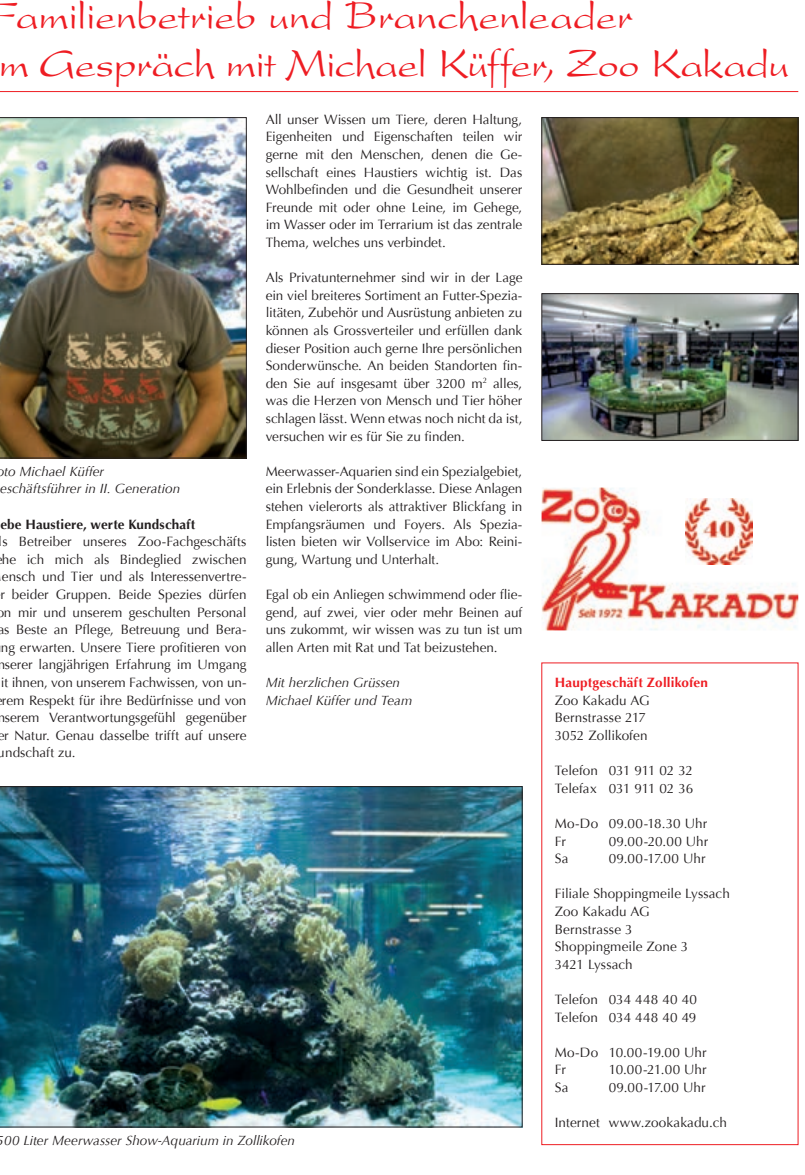
<style>
.page{position:relative;width:805px;height:1175px;background:#fff}
.page>*{position:absolute;margin:0;border:0;box-sizing:border-box;transform-origin:0 0}
.t1{font:42px/48px "Present";letter-spacing:-.01em;color:#ee1d23}
.t2{font:13.5px/17.5px "Optima";color:#231f20}
.t3{font:italic 13.5px/17.5px "Optima";color:#231f20}
.t4{font:700 13.5px "Optima";letter-spacing:.01em;color:#231f20}
.t5{font:700 13.5px "Optima";letter-spacing:.015em;color:#ee1d23}
</style>
<div class="page">
<hr style="left:0;top:91px;width:798px;height:1px;background:#ee1d23">
<img style="left:541px;top:487px;width:257px;height:143px">
<img style="left:0;top:117px;width:246px;height:341px">
<img style="left:685px;top:498px;width:67px;height:66px">
<img style="left:0;top:786px;width:522px;height:341px">
<img style="left:543px;top:295px;width:253px;height:143px">
<div style="left:541px;top:293px;width:257px;height:147px;border:1px solid #231f20"></div>
<img style="left:543px;top:119px;width:253px;height:143px">
<div style="left:541px;top:117px;width:257px;height:147px;border:1px solid #231f20"></div>
<h1 class="t1" style="left:-10px;top:-8px;width:800px">Familienbetrieb und Branchenleader<br>m Gespräch mit Michael Küffer, Zoo Kakadu</h1>
<p class="t3" style="left:-3px;top:462px;width:185px">oto Michael Küffer eschäftsführer in II. Generation</p>
<p class="t4" style="left:0;top:516px;width:196px">ebe Haustiere, werte Kundschaft</p>
<p class="t2" style="left:-1px;top:533px;width:249px">ls Betreiber unseres Zoo-Fachgeschäfts</p>
<p class="t2" style="left:2px;top:550px;width:246px">he ich mich als Bindeglied zwischen</p>
<p class="t2" style="left:2px;top:568px;width:246px">ensch und Tier und als Interessenvertre-</p>
<p class="t2" style="left:0;top:586px;width:247px">r beider Gruppen. Beide Spezies dürfen</p>
<p class="t2" style="left:-4px;top:603px;width:251px">on mir und unserem geschulten Personal</p>
<p class="t2" style="left:-3px;top:621px;width:251px">as Beste an Pflege, Betreuung und Bera-</p>
<p class="t2" style="left:1px;top:638px;width:247px">ng erwarten. Unsere Tiere profitieren von</p>
<p class="t2" style="left:-3px;top:656px;width:251px">nserer langjährigen Erfahrung im Umgang</p>
<p class="t2" style="left:1px;top:674px;width:247px">it ihnen, von unserem Fachwissen, von un-</p>
<p class="t2" style="left:2px;top:691px;width:246px">rem Respekt für ihre Bedürfnisse und von</p>
<p class="t2" style="left:-3px;top:709px;width:251px">nserem Verantwortungsgefühl gegenüber</p>
<p class="t2" style="left:-3px;top:726px;width:250px">er Natur. Genau dasselbe trifft auf unsere</p>
<p class="t2" style="left:-2px;top:744px;width:79px">undschaft zu.</p>
<p class="t2" style="left:266px;top:110px;width:258px;text-align:justify">All unser Wissen um Tiere, deren Haltung, Eigenheiten und Eigenschaften teilen wir gerne mit den Menschen, denen die Ge&shy;sellschaft eines Haustiers wichtig ist. Das Wohlbefinden und die Gesundheit unserer Freunde mit oder ohne Leine, im Gehege, im Wasser oder im Terrarium ist das zentrale Thema, welches uns verbindet.</p>
<p class="t2" style="left:266px;top:269px;width:258px;text-align:justify">Als Privatunternehmer sind wir in der Lage ein viel breiteres Sortiment an Futter-Spezia&shy;litäten, Zubehör und Ausrüstung anbieten zu können als Grossverteiler und erfüllen dank dieser Position auch gerne Ihre persönlichen Sonderwünsche. An beiden Standorten fin&shy;den Sie auf insgesamt über 3200 m<sup>2</sup> alles, was die Herzen von Mensch und Tier höher schlagen lässt. Wenn etwas noch nicht da ist, versuchen wir es für Sie zu finden.</p>
<p class="t2" style="left:266px;top:462px;width:258px;text-align:justify">Meerwasser-Aquarien sind ein Spezialgebiet, ein Erlebnis der Sonderklasse. Diese Anlagen stehen vielerorts als attraktiver Blickfang in Empfangsräumen und Foyers. Als Spezia&shy;listen bieten wir Vollservice im Abo: Reini&shy;gung, Wartung und Unterhalt.</p>
<p class="t2" style="left:266px;top:586px;width:258px;text-align:justify">Egal ob ein Anliegen schwimmend oder flie&shy;gend, auf zwei, vier oder mehr Beinen auf uns zukommt, wir wissen was zu tun ist um allen Arten mit Rat und Tat beizustehen.</p>
<p class="t3" style="left:266px;top:673px;width:148px">Mit herzlichen Grüssen<br>Michael Küffer und Team</p>
<p class="t5" style="left:554px;top:674px;width:155px">Hauptgeschäft Zollikofen</p>
<p class="t2" style="left:554px;top:691px;width:96px">Zoo Kakadu AG<br>Bernstrasse 217<br>3052 Zollikofen</p>
<p class="t2" style="left:554px;top:761px;width:140px">Telefon 031 911 02 32<br>Telefax 031 911 02 36</p>
<p class="t2" style="left:554px;top:814px;width:154px">Mo-Do 09.00-18.30 Uhr<br>Fr</p>
<p class="t2" style="left:608px;top:832px;width:101px">09.00-20.00 Uhr</p>
<p class="t2" style="left:554px;top:849px;width:15px">Sa</p>
<p class="t2" style="left:608px;top:849px;width:98px">09.00-17.00 Uhr</p>
<p class="t2" style="left:554px;top:885px;width:176px">Filiale Shoppingmeile Lyssach<br>Zoo Kakadu AG<br>Bernstrasse 3<br>Shoppingmeile Zone 3<br>3421 Lyssach</p>
<p class="t2" style="left:554px;top:990px;width:144px">Telefon 034 448 40 40<br>Telefon 034 448 40 49</p>
<p class="t2" style="left:554px;top:1043px;width:153px">Mo-Do 10.00-19.00 Uhr<br>Fr</p>
<p class="t2" style="left:608px;top:1061px;width:99px">10.00-21.00 Uhr</p>
<p class="t2" style="left:554px;top:1078px;width:15px">Sa</p>
<p class="t2" style="left:608px;top:1078px;width:98px">09.00-17.00 Uhr</p>
<p class="t2" style="left:554px;top:1113px;width:174px">Internet www.zookakadu.ch</p>
<p class="t3" style="left:-3px;top:1131px;width:299px">500 Liter Meerwasser Show-Aquarium in Zollikofen</p>
</div>
